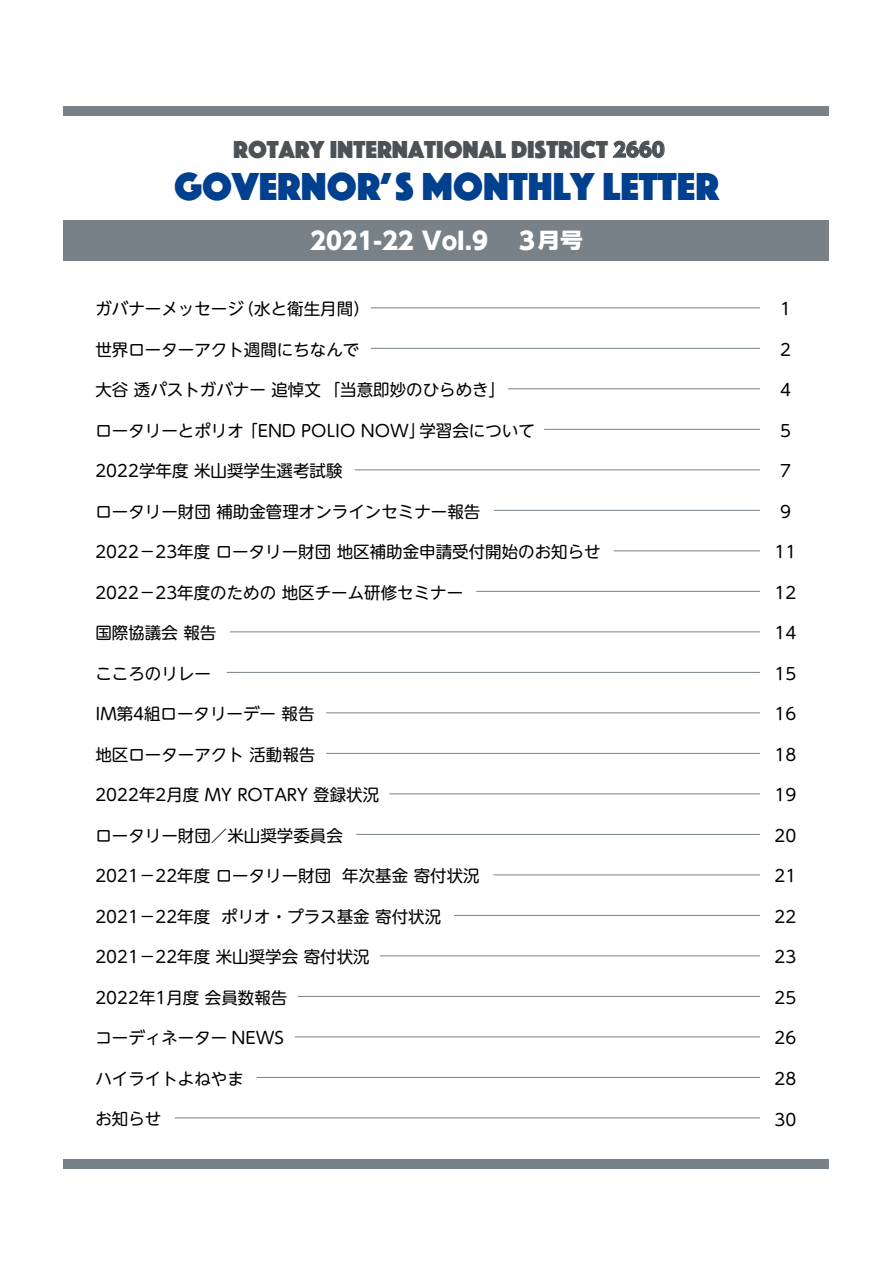
<style>
.page{position:relative;width:893px;height:1263px;background:#fff}
.page>*{position:absolute;margin:0;border:0;box-sizing:border-box;transform-origin:0 0}
.t1{font:40.5px "Phosphate Solid";color:#00408f}
.t2{font:25.5px "Phosphate Solid";color:#4c5256}
.t3{font:800 24px "UD Shin Go Pro";color:#fff}
.t4{font:800 21px "UD Shin Go Pro";color:#fff;scale:1.09 1}
.t5{font:16.5px "UD Shin M Go Pro";color:#000}
.s1{font-family:"UD Shin Go Pro";font-weight:800;font-size:19.5px}
</style>
<div class="page">
<div style="left:64px;top:107px;width:765px;height:9px;background:#778187"></div>
<div style="left:64px;top:1159px;width:765px;height:9px;background:#778187"></div>
<div style="left:64px;top:220px;width:765px;height:40px;background:#778187"></div>
<svg style="left:612px;top:140px;width:53px;height:18px"></svg>
<hr style="left:371px;top:307px;width:389px;height:1px;background:#778187">
<hr style="left:371px;top:348px;width:389px;height:1px;background:#778187">
<hr style="left:508px;top:388px;width:252px;height:1px;background:#778187">
<hr style="left:544px;top:429px;width:216px;height:1px;background:#778187">
<hr style="left:355px;top:469px;width:405px;height:1px;background:#778187">
<hr style="left:494px;top:510px;width:266px;height:1px;background:#778187">
<hr style="left:614px;top:550px;width:146px;height:1px;background:#778187">
<hr style="left:476px;top:591px;width:284px;height:1px;background:#778187">
<hr style="left:230px;top:631px;width:530px;height:1px;background:#778187">
<hr style="left:227px;top:672px;width:533px;height:1px;background:#778187">
<hr style="left:326px;top:712px;width:434px;height:1px;background:#778187">
<hr style="left:326px;top:753px;width:434px;height:1px;background:#778187">
<hr style="left:389px;top:793px;width:371px;height:1px;background:#778187">
<hr style="left:356px;top:834px;width:404px;height:1px;background:#778187">
<hr style="left:494px;top:874px;width:266px;height:1px;background:#778187">
<hr style="left:454px;top:915px;width:306px;height:1px;background:#778187">
<hr style="left:380px;top:955px;width:380px;height:1px;background:#778187">
<hr style="left:298px;top:996px;width:462px;height:1px;background:#778187">
<hr style="left:295px;top:1036px;width:465px;height:1px;background:#778187">
<hr style="left:257px;top:1077px;width:503px;height:1px;background:#778187">
<hr style="left:175px;top:1117px;width:585px;height:1px;background:#778187">
<h2 class="t2" style="left:233px;top:131px;width:433px">ROTARY INTERNATIONAL DISTRICT <span class="s1">2660</span></h2>
<h1 class="t1" style="left:174px;top:157px;width:546px">GOVERNOR’S MONTHLY LETTER</h1>
<h3 class="t3" style="left:310px;top:221px;width:179px">2021-22 VoI.9</h3>
<p class="t4" style="left:537px;top:223px;width:43px">月号</p>
<h3 class="t3" style="left:519px;top:221px;width:17px">3</h3>
<p class="t5" style="left:95px;top:295px;width:276px">ガバナーメッセージ（水と衛生月間）</p>
<p class="t5" style="left:95px;top:336px;width:266px">世界ローターアクト週間にちなんで</p>
<p class="t5" style="left:95px;top:376px;width:411px">大谷 透パストガバナー 追悼文 「当意即妙のひらめき」</p>
<p class="t5" style="left:95px;top:417px;width:441px">ロータリーとポリオ 「END POLIO NOW」学習会について</p>
<p class="t5" style="left:95px;top:457px;width:249px">2022学年度 米山奨学生選考試験</p>
<p class="t5" style="left:95px;top:498px;width:386px">ロータリー財団 補助金管理オンラインセミナー報告</p>
<p class="t5" style="left:95px;top:538px;width:507px">2022－23年度 ロータリー財団 地区補助金申請受付開始のお知らせ</p>
<p class="t5" style="left:95px;top:579px;width:369px">2022－23年度のための 地区チーム研修セミナー</p>
<p class="t5" style="left:95px;top:619px;width:122px">国際協議会 報告</p>
<p class="t5" style="left:95px;top:660px;width:117px">こころのリレー</p>
<p class="t5" style="left:95px;top:700px;width:221px">IM第4組ロータリーデー 報告</p>
<p class="t5" style="left:95px;top:741px;width:221px">地区ローターアクト 活動報告</p>
<p class="t5" style="left:95px;top:782px;width:285px">2022年2月度 MY ROTARY 登録状況</p>
<p class="t5" style="left:95px;top:822px;width:249px">ロータリー財団／米山奨学委員会</p>
<p class="t5" style="left:95px;top:863px;width:386px">2021－22年度 ロータリー財団 年次基金 寄付状況</p>
<p class="t5" style="left:95px;top:903px;width:347px">2021－22年度 ポリオ・プラス基金 寄付状況</p>
<p class="t5" style="left:95px;top:944px;width:276px">2021－22年度 米山奨学会 寄付状況</p>
<p class="t5" style="left:95px;top:984px;width:193px">2022年1月度 会員数報告</p>
<p class="t5" style="left:95px;top:1025px;width:190px">コーディネーター NEWS</p>
<p class="t5" style="left:95px;top:1065px;width:150px">ハイライトよねやま</p>
<p class="t5" style="left:95px;top:1106px;width:68px">お知らせ</p>
<p class="t5" style="left:780px;top:296px;width:12px">1</p>
<p class="t5" style="left:780px;top:336px;width:12px">2</p>
<p class="t5" style="left:780px;top:377px;width:12px">4</p>
<p class="t5" style="left:780px;top:417px;width:12px">5</p>
<p class="t5" style="left:780px;top:458px;width:12px">7</p>
<p class="t5" style="left:780px;top:498px;width:12px">9</p>
<p class="t5" style="left:774px;top:539px;width:23px">11</p>
<p class="t5" style="left:774px;top:579px;width:23px">12</p>
<p class="t5" style="left:774px;top:620px;width:23px">14</p>
<p class="t5" style="left:774px;top:660px;width:23px">15</p>
<p class="t5" style="left:774px;top:701px;width:23px">16</p>
<p class="t5" style="left:774px;top:741px;width:23px">18</p>
<p class="t5" style="left:774px;top:782px;width:23px">19</p>
<p class="t5" style="left:774px;top:822px;width:23px">20</p>
<p class="t5" style="left:774px;top:863px;width:23px">21</p>
<p class="t5" style="left:774px;top:903px;width:23px">22</p>
<p class="t5" style="left:774px;top:944px;width:23px">23</p>
<p class="t5" style="left:774px;top:984px;width:23px">25</p>
<p class="t5" style="left:774px;top:1025px;width:23px">26</p>
<p class="t5" style="left:774px;top:1065px;width:23px">28</p>
<p class="t5" style="left:774px;top:1106px;width:23px">30</p>
</div>
